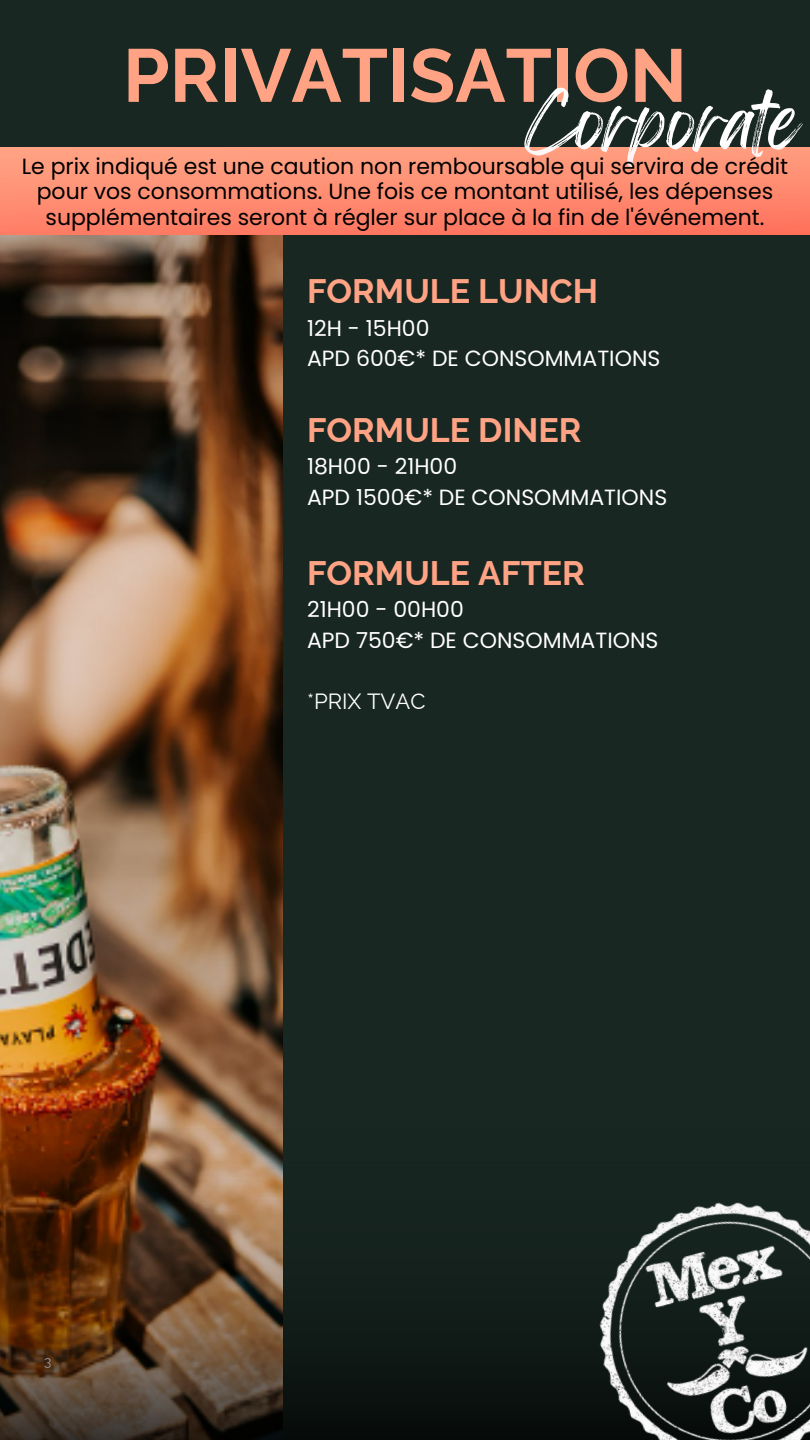
<style>
.page{position:relative;width:810px;height:1440px;background:#182722}
.page>*{position:absolute;margin:0;border:0;box-sizing:border-box;transform-origin:0 0}
.t1{font:700 74.8px "Raleway";color:#ffa384}
.t2{font:65.3px "Feeling Passionate";color:#fff}
.t3{font:700 34px "Raleway";color:#ffa384}
.t4{font:22px/25.5px "Poppins";color:#000;text-align:center}
.t5{font:22px "Poppins";color:#fff}
.t6{font:22px "Raleway";color:#fff}
.t7{font:13.6px "Raleway";color:#fff}
</style>
<div class="page">
<img style="left:0;top:235px;width:283px;height:894px">
<img style="left:0;top:147px;width:810px;height:88px">
<img style="left:0;top:1129px;width:539px;height:311px">
<img style="left:539px;top:1202px;width:271px;height:238px">
<p class="t1" style="left:123px;top:32px;width:565px">PRIVATISATION</p>
<p class="t2" style="left:525px;top:69px;width:276px">Corporate</p>
<p class="t3" style="left:345px;top:84px;width:386px">PRIVATISATION LUNCH</p>
<p class="t4" style="left:22px;top:153px;width:768px">Le prix indiqué est une caution non remboursable qui servira de crédit pour vos consommations. Une fois ce montant utilisé, les dépenses supplémentaires seront à régler sur place à la fin de l'événement.</p>
<p class="t3" style="left:307px;top:271px;width:293px">FORMULE LUNCH</p>
<p class="t5" style="left:307px;top:313px;width:124px">12H - 15H00</p>
<p class="t5" style="left:307px;top:343px;width:355px">APD 600€* DE CONSOMMATIONS</p>
<p class="t3" style="left:307px;top:410px;width:276px">FORMULE DINER</p>
<p class="t5" style="left:307px;top:451px;width:152px">18H00 - 21H00</p>
<p class="t5" style="left:307px;top:482px;width:362px">APD 1500€* DE CONSOMMATIONS</p>
<p class="t3" style="left:307px;top:553px;width:279px">FORMULE AFTER</p>
<p class="t5" style="left:307px;top:594px;width:158px">21H00 - 00H00</p>
<p class="t5" style="left:307px;top:625px;width:353px">APD 750€* DE CONSOMMATIONS</p>
<p class="t6" style="left:307px;top:689px;width:120px">*PRIX TVAC</p>
<p class="t7" style="left:44px;top:1354px;width:9px">3</p>
<p class="t7" style="left:45px;top:1354px;width:7px">1</p>
</div>
